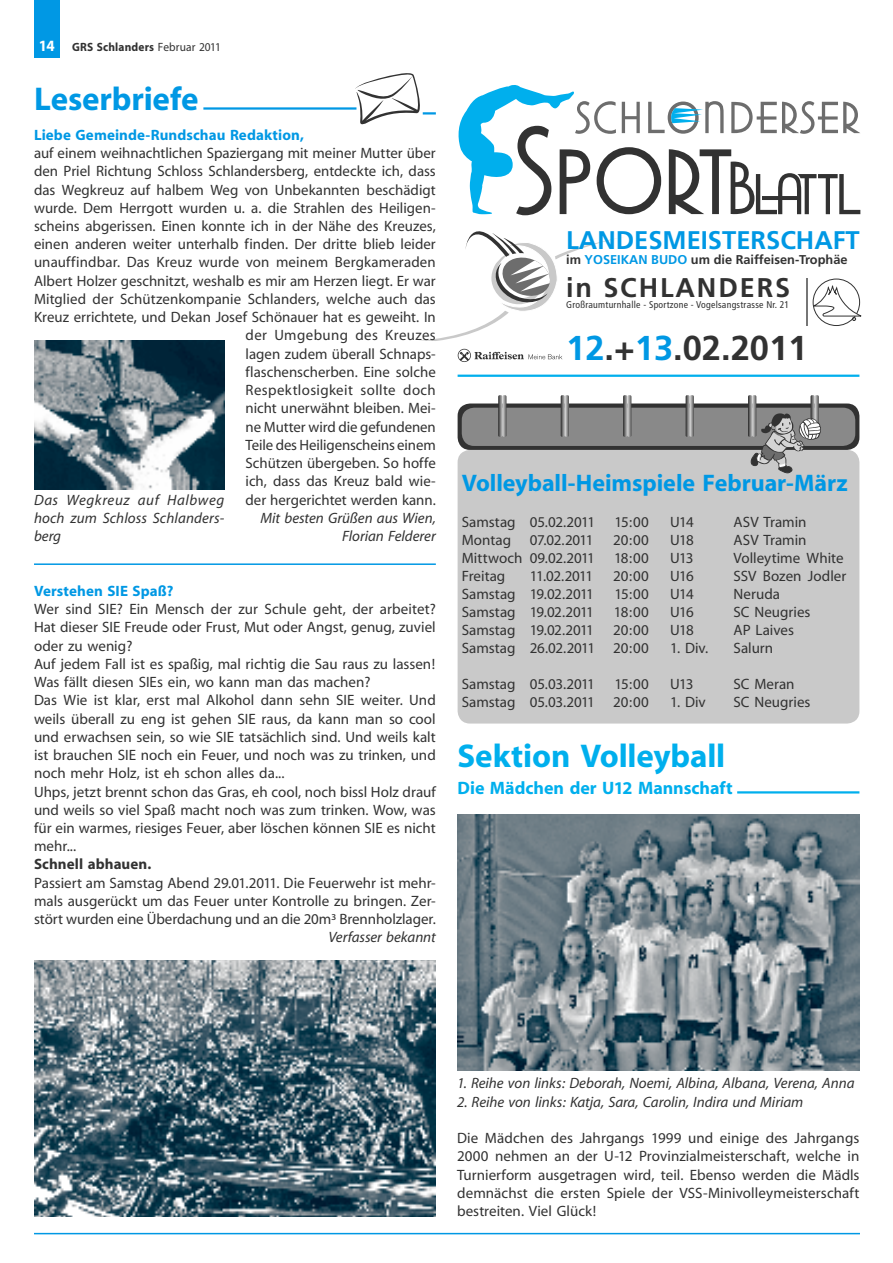
<style>
.page{position:relative;width:893px;height:1263px;background:#fff}
.page>*{position:absolute;margin:0;border:0;box-sizing:border-box;transform-origin:0 0}
.t1{font:700 34.5px "Frutiger";color:#323232}
.t2{font:700 33px "Myriad";letter-spacing:-.005em;color:#00afed}
.t3{font:700 33px "Myriad";letter-spacing:-.005em;color:#0098e4}
.t4{font:700 27px "Frutiger";letter-spacing:.07em;color:#323232}
.t5{font:700 25.5px "Frutiger";color:#0098e4}
.t6{font:700 24px "Myriad";letter-spacing:-.005em;color:#0098e4}
.t7{font:700 18px "Myriad";color:#00afed}
.t8{font:15px/18.3px "Myriad";color:#323232;text-align:justify}
.t9{font:italic 15px/18px "Myriad";color:#323232;text-align:right}
.t10{font:700 15px "Myriad";letter-spacing:.005em;color:#0098e4}
.t11{font:700 15px "Myriad";letter-spacing:.005em;color:#323232}
.t12{font:700 12.75px "Frutiger";color:#323232}
.t13{font:700 12px "Myriad";letter-spacing:.015em;color:#323232;scale:.95 1}
.t14{font:condensed 9.75px "Frutiger";letter-spacing:.025em;color:#323232}
.s1{font-size:15.75px;color:#fff}
.s2{font-weight:400}
.s3{color:#0098e4}
</style>
<div class="page">
<hr style="left:34px;top:1233px;width:826px;height:1px;background:#0098e4">
<hr style="left:203px;top:107px;width:153px;height:3px;background:#0098e4">
<img style="left:34px;top:340px;width:190px;height:150px">
<img style="left:34px;top:961px;width:402px;height:255px">
<div style="left:458px;top:450px;width:401px;height:273px;background:#c9c9c9;border-radius:12px"></div>
<div style="left:458px;top:403px;width:401px;height:47px;background:#323232;border-radius:12px"></div>
<div style="left:462px;top:408px;width:393px;height:38px;background:#898989;border-radius:12px"></div>
<svg style="left:498px;top:395px;width:8px;height:42px"></svg>
<svg style="left:561px;top:395px;width:8px;height:42px"></svg>
<svg style="left:623px;top:395px;width:8px;height:42px"></svg>
<svg style="left:686px;top:395px;width:8px;height:42px"></svg>
<svg style="left:748px;top:395px;width:73px;height:78px"></svg>
<hr style="left:737px;top:791px;width:122px;height:2px;background:#00afed">
<img style="left:458px;top:815px;width:401px;height:255px">
<svg style="left:355px;top:73px;width:507px;height:268px"></svg>
<hr style="left:806px;top:278px;width:2px;height:48px;background:#767676">
<svg style="left:458px;top:349px;width:104px;height:13px"></svg>
<hr style="left:458px;top:375px;width:401px;height:2px;background:#00afed">
<hr style="left:34px;top:563px;width:402px;height:2px;background:#0098e4">
<div style="left:34px;top:0;width:26px;height:57px;background:#0098e4"></div>
<p class="t13" style="left:39px;top:41px;width:193px"><span class="s1">14</span> GRS Schlanders <span class="s2">Februar 2011</span></p>
<h2 class="t3" style="left:34px;top:82px;width:166px">Leserbriefe</h2>
<p class="t10" style="left:34px;top:127px;width:272px">Liebe Gemeinde-Rundschau Redaktion,</p>
<p class="t8" style="left:34px;top:144px;width:403px;text-align:right">auf einem weihnachtlichen Spaziergang mit meiner Mutter über den Priel Richtung Schloss Schlandersberg, entdeckte ich, dass das Wegkreuz auf halbem Weg von Unbekannten beschädigt wurde. Dem Herrgott wurden u. a. die Strahlen des Heiligen&shy;scheins abgerissen. Einen konnte ich in der Nähe des Kreuzes, einen anderen weiter unterhalb finden. Der dritte blieb leider unauffindbar. Das Kreuz wurde von meinem Bergkameraden Albert Holzer geschnitzt, weshalb es mir am Herzen liegt. Er war Mitglied der Schützenkompanie Schlanders, welche auch das Kreuz errichtete, und Dekan Josef Schönauer hat es geweiht. In der Umgebung des Kreuzes<br>lagen zudem überall Schnaps-<br>flaschenscherben. Eine solche<br>Respektlosigkeit sollte doch<br>nicht unerwähnt bleiben. Mei-<br>ne Mutter wird die gefundenen<br>Teile des Heiligenscheins einem<br>Schützen übergeben. So hoffe<br>ich, dass das Kreuz bald wie-<br>der hergerichtet werden kann.</p>
<p class="t9" style="left:261px;top:509px;width:177px">Mit besten Grüßen aus Wien,<br>Florian Felderer</p>
<p class="t9" style="left:34px;top:492px;width:192px;text-align:justify">Das Wegkreuz auf Halbweg hoch zum Schloss Schlanders&shy;berg</p>
<p class="t10" style="left:34px;top:583px;width:141px">Verstehen SIE Spaß?</p>
<p class="t8" style="left:34px;top:601px;width:403px;text-align:left">Wer sind SIE? Ein Mensch der zur Schule geht, der arbeitet?<br>Hat dieser SIE Freude oder Frust, Mut oder Angst, genug, zuviel oder zu wenig?<br>Auf jedem Fall ist es spaßig, mal richtig die Sau raus zu lassen!<br>Was fällt diesen SIEs ein, wo kann man das machen?<br>Das Wie ist klar, erst mal Alkohol dann sehn SIE weiter. Und weils überall zu eng ist gehen SIE raus, da kann man so cool und erwachsen sein, so wie SIE tatsächlich sind. Und weils kalt ist brauchen SIE noch ein Feuer, und noch was zu trinken, und noch mehr Holz, ist eh schon alles da...<br>Uhps, jetzt brennt schon das Gras, eh cool, noch bissl Holz drauf und weils so viel Spaß macht noch was zum trinken. Wow, was für ein warmes, riesiges Feuer, aber löschen können SIE es nicht mehr...</p>
<p class="t11" style="left:34px;top:857px;width:119px">Schnell abhauen.</p>
<p class="t8" style="left:34px;top:874px;width:403px">Passiert am Samstag Abend 29.01.2011. Die Feuerwehr ist mehr&shy;mals ausgerückt um das Feuer unter Kontrolle zu bringen. Zer&shy;stört wurden eine Überdachung und an die 20m³ Brennholzlager.</p>
<p class="t9" style="left:328px;top:929px;width:109px">Verfasser bekannt</p>
<h3 class="t5" style="left:566px;top:225px;width:295px">LANDESMEISTERSCHAFT</h3>
<p class="t12" style="left:566px;top:252px;width:283px">im <span class="s3">Yosei kan Budo</span> um die Raiffeisen-Trophäe</p>
<h3 class="t4" style="left:566px;top:272px;width:225px">in SCHLANDERS</h3>
<p class="t14" style="left:566px;top:299px;width:225px">Großraumturnhalle - Sportzone - Vogelsangstrasse Nr. 21</p>
<h1 class="t1" style="left:566px;top:327px;width:243px"><span class="s3">12</span>.+<span class="s3">13</span>.02.2011</h1>
<h3 class="t6" style="left:462px;top:470px;width:387px">Volleyball-Heimspiele Februar-März</h3>
<p class="t8" style="left:462px;top:513px;width:135px">Samstag 05.02.2011</p>
<p class="t8" style="left:614px;top:513px;width:36px">15:00</p>
<p class="t8" style="left:670px;top:513px;width:25px">U14</p>
<p class="t8" style="left:734px;top:513px;width:74px">ASV Tramin</p>
<p class="t8" style="left:462px;top:531px;width:133px">Montag 07.02.2011</p>
<p class="t8" style="left:613px;top:531px;width:37px">20:00</p>
<p class="t8" style="left:670px;top:531px;width:25px">U18</p>
<p class="t8" style="left:734px;top:531px;width:74px">ASV Tramin</p>
<p class="t8" style="left:462px;top:549px;width:135px">Mittwoch 09.02.2011</p>
<p class="t8" style="left:614px;top:549px;width:36px">18:00</p>
<p class="t8" style="left:670px;top:549px;width:25px">U13</p>
<p class="t8" style="left:734px;top:549px;width:111px">Volleytime White</p>
<p class="t8" style="left:462px;top:567px;width:45px">Freitag</p>
<p class="t8" style="left:530px;top:567px;width:65px">11.02.2011</p>
<p class="t8" style="left:613px;top:567px;width:37px">20:00</p>
<p class="t8" style="left:670px;top:567px;width:25px">U16</p>
<p class="t8" style="left:734px;top:567px;width:114px">SSV Bozen Jodler</p>
<p class="t8" style="left:462px;top:585px;width:134px">Samstag 19.02.2011</p>
<p class="t8" style="left:614px;top:585px;width:36px">15:00</p>
<p class="t8" style="left:670px;top:585px;width:25px">U14</p>
<p class="t8" style="left:734px;top:585px;width:48px">Neruda</p>
<p class="t8" style="left:462px;top:603px;width:134px">Samstag 19.02.2011</p>
<p class="t8" style="left:614px;top:603px;width:36px">18:00</p>
<p class="t8" style="left:670px;top:603px;width:25px">U16</p>
<p class="t8" style="left:734px;top:603px;width:78px">SC Neugries</p>
<p class="t8" style="left:462px;top:621px;width:134px">Samstag 19.02.2011</p>
<p class="t8" style="left:613px;top:621px;width:37px">20:00</p>
<p class="t8" style="left:670px;top:621px;width:25px">U18</p>
<p class="t8" style="left:734px;top:621px;width:62px">AP Laives</p>
<p class="t8" style="left:462px;top:639px;width:189px">Samstag 26.02.2011 20:00</p>
<p class="t8" style="left:670px;top:639px;width:40px">1. Div.</p>
<p class="t8" style="left:734px;top:639px;width:41px">Salurn</p>
<p class="t8" style="left:462px;top:675px;width:135px">Samstag 05.03.2011</p>
<p class="t8" style="left:614px;top:675px;width:36px">15:00</p>
<p class="t8" style="left:670px;top:675px;width:25px">U13</p>
<p class="t8" style="left:734px;top:675px;width:63px">SC Meran</p>
<p class="t8" style="left:462px;top:693px;width:189px">Samstag 05.03.2011 20:00</p>
<p class="t8" style="left:670px;top:693px;width:37px">1. Div</p>
<p class="t8" style="left:734px;top:693px;width:78px">SC Neugries</p>
<h2 class="t2" style="left:458px;top:738px;width:269px">Sektion Volleyball</h2>
<p class="t7" style="left:458px;top:778px;width:277px">Die Mädchen der U12 Mannschaft</p>
<p class="t9" style="left:457px;top:1075px;width:399px">1. Reihe von links: Deborah, Noemi, Albina, Albana, Verena, Anna</p>
<p class="t9" style="left:457px;top:1093px;width:348px">2. Reihe von links: Katja, Sara, Carolin, Indira und Miriam</p>
<p class="t8" style="left:457px;top:1130px;width:404px">Die Mädchen des Jahrgangs 1999 und einige des Jahrgangs 2000 nehmen an der U-12 Provinzialmeisterschaft, welche in Turnierform ausgetragen wird, teil. Ebenso werden die Mädls demnächst die ersten Spiele der VSS-Minivolleymeisterschaft bestreiten. Viel Glück!</p>
</div>
